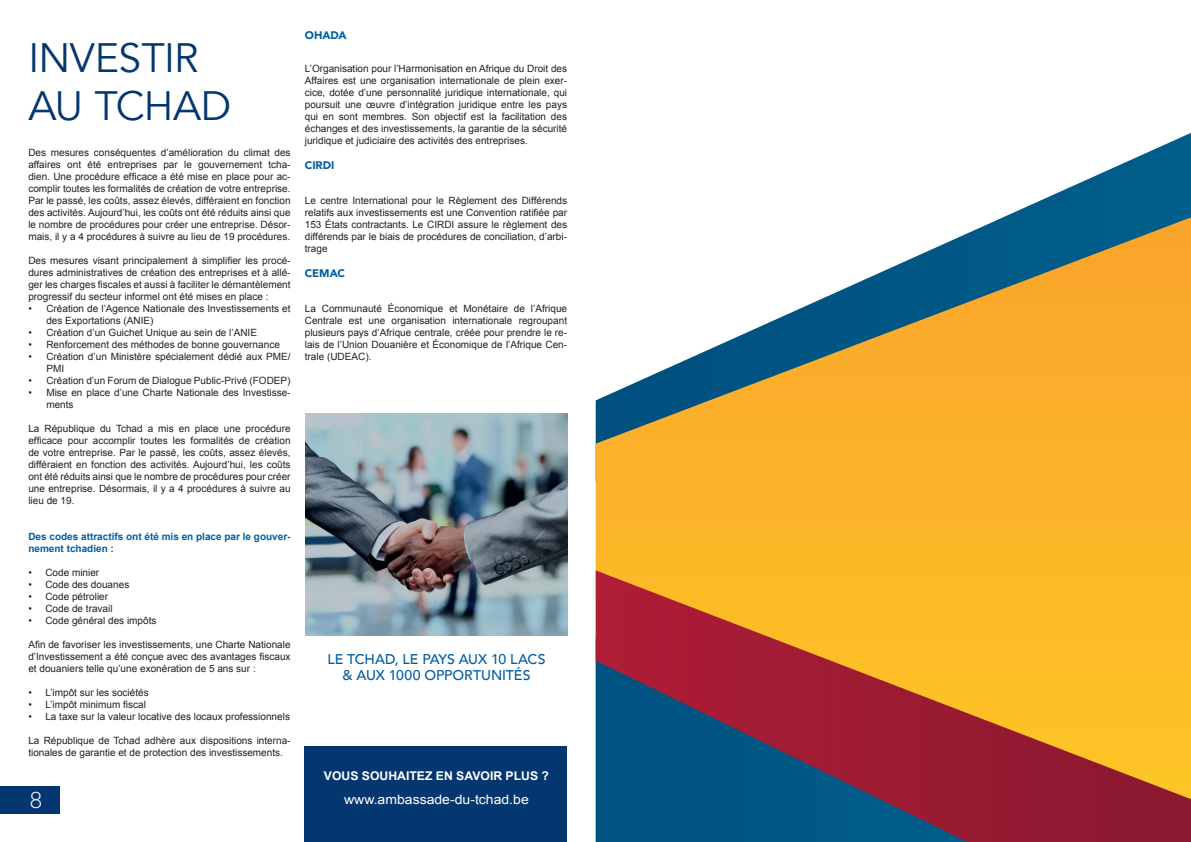
<style>
.page{position:relative;width:1191px;height:842px;background:#fff}
.page>*{position:absolute;margin:0;border:0;box-sizing:border-box;transform-origin:0 0}
.t1{font:41px/48px "Avenir";letter-spacing:-.015em;color:#043770}
.t2{font:300 23px "Gotham Narrow";color:#fff}
.t3{font:500 14.1px/16.3px "Avenir";letter-spacing:-.005em;color:#015da0;text-align:center}
.t4{font:13px "Arial";color:#fff;scale:1.08 1}
.t5{font:700 12px "Arial";color:#fff}
.t6{font:900 11px "Avenir";color:#015da0}
.t7{font:10px/12px "Arial";color:#231f20;text-align:justify}
.t8{font:700 10px/12px "Arial";color:#015da0}
</style>
<div class="page">
<div style="left:0;top:786px;width:59px;height:28px;background:#043770"></div>
<div style="left:305px;top:746px;width:262px;height:96px;background:#043770"></div>
<img style="left:305px;top:414px;width:262px;height:222px">
<svg style="left:1004px;top:133px;width:187px;height:84px"></svg>
<svg style="left:595px;top:217px;width:596px;height:353px"></svg>
<svg style="left:595px;top:570px;width:596px;height:272px;background:#a46b3f"></svg>
<h1 class="t1" style="left:28px;top:35px;width:204px">INVESTIR<br>AU TCHAD</h1>
<p class="t7" style="left:28px;top:147px;width:264px">Des mesures conséquentes d’amélioration du climat des affaires ont été entreprises par le gouvernement tcha&shy;dien. Une procédure efficace a été mise en place pour ac&shy;complir toutes les formalités de création de votre entreprise.<br>Par le passé, les coûts, assez élevés, différaient en fonction des activités. Aujourd’hui, les coûts ont été réduits ainsi que le nombre de procédures pour créer une entreprise. Désor&shy;mais, il y a 4 procédures à suivre au lieu de 19 procédures.</p>
<p class="t7" style="left:28px;top:255px;width:264px">Des mesures visant principalement à simplifier les procé&shy;dures administratives de création des entreprises et à allé&shy;ger les charges fiscales et aussi à faciliter le démantèlement progressif du secteur informel ont été mises en place :</p>
<p class="t7" style="left:46px;top:303px;width:246px;text-indent:-18px">• Création de l’Agence Nationale des Investissements et des Exportations (ANIE)</p>
<p class="t7" style="left:28px;top:327px;width:230px">• Création d’un Guichet Unique au sein de l’ANIE</p>
<p class="t7" style="left:28px;top:339px;width:253px">• Renforcement des méthodes de bonne gouvernance</p>
<p class="t7" style="left:46px;top:351px;width:246px;text-indent:-18px">• Création d’un Ministère spécialement dédié aux PME/<br>PMI</p>
<p class="t7" style="left:28px;top:375px;width:264px">• Création d’un Forum de Dialogue Public-Privé (FODEP)</p>
<p class="t7" style="left:46px;top:387px;width:246px;text-indent:-18px">• Mise en place d’une Charte Nationale des Investisse&shy;ments</p>
<p class="t7" style="left:28px;top:423px;width:264px">La République du Tchad a mis en place une procédure efficace pour accomplir toutes les formalités de création de votre entreprise. Par le passé, les coûts, assez élevés, différaient en fonction des activités. Aujourd’hui, les coûts ont été réduits ainsi que le nombre de procédures pour créer une entreprise. Désormais, il y a 4 procédures à suivre au lieu de 19.</p>
<p class="t8" style="left:28px;top:531px;width:264px">Des codes attractifs ont été mis en place par le gouver&shy;nement tchadien :</p>
<p class="t7" style="left:28px;top:567px;width:72px">• Code minier</p>
<p class="t7" style="left:28px;top:579px;width:102px">• Code des douanes</p>
<p class="t7" style="left:28px;top:591px;width:81px">• Code pétrolier</p>
<p class="t7" style="left:28px;top:603px;width:86px">• Code de travail</p>
<p class="t7" style="left:28px;top:615px;width:130px">• Code général des impôts</p>
<p class="t7" style="left:28px;top:639px;width:264px">Afin de favoriser les investissements, une Charte Nationale d’Investissement a été conçue avec des avantages fiscaux et douaniers telle qu’une exonération de 5 ans sur :</p>
<p class="t7" style="left:28px;top:687px;width:122px">• L’impôt sur les sociétés</p>
<p class="t7" style="left:28px;top:699px;width:119px">• L’impôt minimum fiscal</p>
<p class="t7" style="left:28px;top:711px;width:263px">• La taxe sur la valeur locative des locaux professionnels</p>
<p class="t7" style="left:28px;top:735px;width:264px">La République de Tchad adhère aux dispositions interna&shy;tionales de garantie et de protection des investissements.</p>
<h2 class="t2" style="left:30px;top:786px;width:14px">8</h2>
<p class="t6" style="left:305px;top:26px;width:43px">OHADA</p>
<p class="t7" style="left:305px;top:63px;width:264px">L’Organisation pour l’Harmonisation en Afrique du Droit des Affaires est une organisation internationale de plein exer&shy;cice, dotée d’une personnalité juridique internationale, qui poursuit une œuvre d’intégration juridique entre les pays qui en sont membres. Son objectif est la facilitation des échanges et des investissements, la garantie de la sécurité juridique et judiciaire des activités des entreprises.</p>
<p class="t6" style="left:305px;top:156px;width:31px">CIRDI</p>
<p class="t7" style="left:305px;top:195px;width:264px">Le centre International pour le Règlement des Différends relatifs aux investissements est une Convention ratifiée par 153 États contractants. Le CIRDI assure le règlement des différends par le biais de procédures de conciliation, d’arbi&shy;trage</p>
<p class="t6" style="left:305px;top:264px;width:42px">CEMAC</p>
<p class="t7" style="left:305px;top:303px;width:264px">La Communauté Économique et Monétaire de l’Afrique Centrale est une organisation internationale regroupant plusieurs pays d’Afrique centrale, créée pour prendre le re&shy;lais de l’Union Douanière et Économique de l’Afrique Cen&shy;trale (UDEAC).</p>
<h3 class="t3" style="left:327px;top:650px;width:220px">LE TCHAD, LE PAYS AUX 10 LACS &amp; AUX 1000 OPPORTUNITÉS</h3>
<p class="t5" style="left:324px;top:768px;width:226px">VOUS SOUHAITEZ EN SAVOIR PLUS ?</p>
<h3 class="t4" style="left:344px;top:791px;width:172px">www.ambassade-du-tchad.be</h3>
</div>
